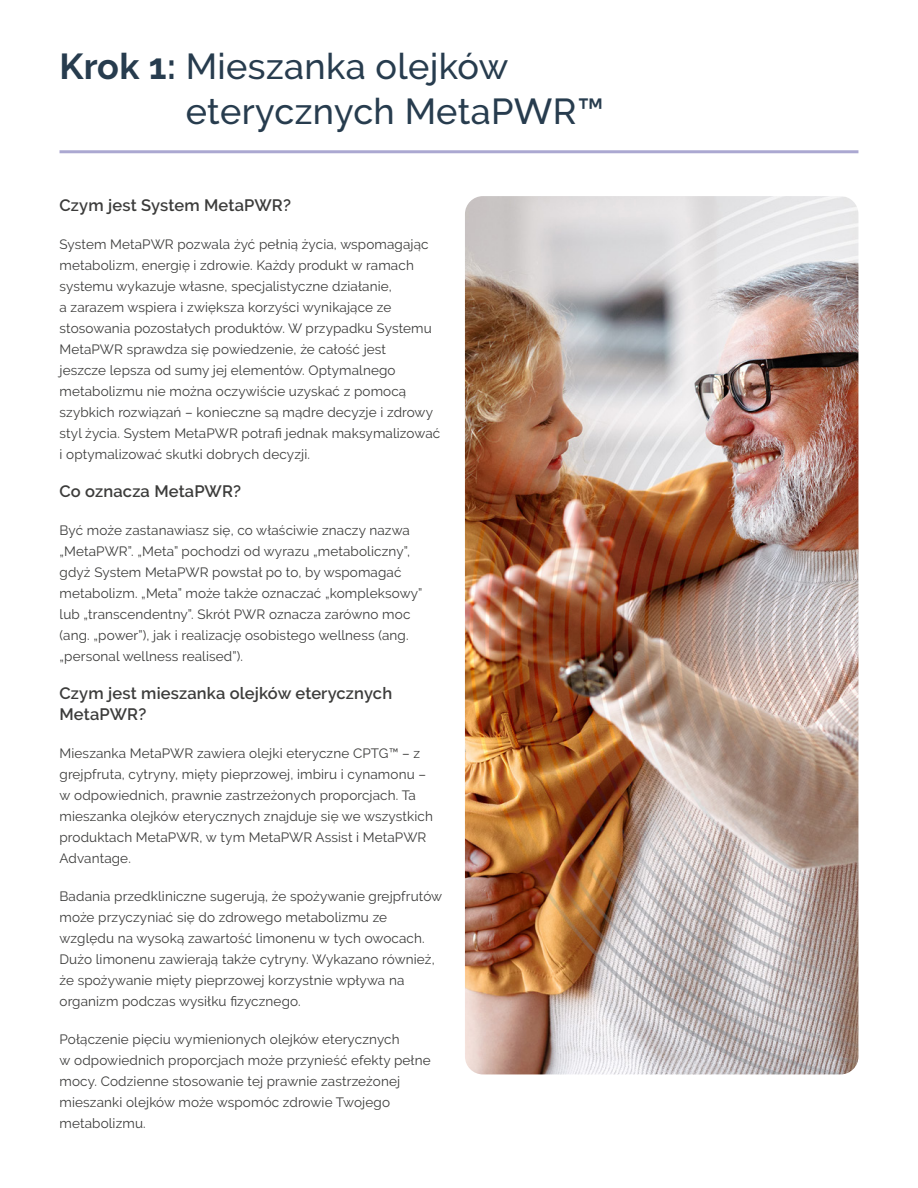
<style>
.page{position:relative;width:918px;height:1188px;background:#fff}
.page>*{position:absolute;margin:0;border:0;box-sizing:border-box;transform-origin:0 0}
.t1{font:500 36px/45px "Raleway";letter-spacing:.01em;color:#273c4e}
.t2{font:600 16.5px/21px "Raleway";letter-spacing:.01em;color:#3c3c3b}
.t3{font:13.5px/21px "Raleway";letter-spacing:.01em;color:#3c3c3b}
.s1{font-weight:700}
</style>
<div class="page">
<img style="left:465px;top:196px;width:393px;height:878px">
<hr style="left:60px;top:150px;width:798px;height:3px;background:#aba8d1">
<h1 class="t1" style="left:186px;top:44px;width:420px;text-indent:-126px"><span class="s1">Krok 1:</span> Mieszanka olejków eterycznych MetaPWR™</h1>
<p class="t2" style="left:60px;top:195px;width:233px">Czym jest System MetaPWR?</p>
<p class="t3" style="left:60px;top:234px;width:382px">System MetaPWR pozwala żyć pełnią życia, wspomagając metabolizm, energię i zdrowie. Każdy produkt w ramach systemu wykazuje własne, specjalistyczne działanie,<br>a zarazem wspiera i zwiększa korzyści wynikające ze stosowania pozostałych produktów. W przypadku Systemu MetaPWR sprawdza się powiedzenie, że całość jest<br>jeszcze lepsza od sumy jej elementów. Optymalnego metabolizmu nie można oczywiście uzyskać z pomocą szybkich rozwiązań – konieczne są mądre decyzje i zdrowy styl życia. System MetaPWR potrafi jednak maksymalizować i optymalizować skutki dobrych decyzji.</p>
<p class="t2" style="left:60px;top:481px;width:183px">Co oznacza MetaPWR?</p>
<p class="t3" style="left:60px;top:520px;width:364px">Być może zastanawiasz się, co właściwie znaczy nazwa „MetaPWR”. „Meta” pochodzi od wyrazu „metaboliczny”, gdyż System MetaPWR powstał po to, by wspomagać metabolizm. „Meta” może także oznaczać „kompleksowy” lub „transcendentny”. Skrót PWR oznacza zarówno moc (ang. „power”), jak i realizację osobistego wellness (ang. „personal wellness realised”).</p>
<p class="t2" style="left:60px;top:683px;width:334px">Czym jest mieszanka olejków eterycznych<br>MetaPWR?</p>
<p class="t3" style="left:60px;top:743px;width:375px">Mieszanka MetaPWR zawiera olejki eteryczne CPTG™ – z grejpfruta, cytryny, mięty pieprzowej, imbiru i cynamonu – w odpowiednich, prawnie zastrzeżonych proporcjach. Ta mieszanka olejków eterycznych znajduje się we wszystkich produktach MetaPWR, w tym MetaPWR Assist i MetaPWR Advantage.</p>
<p class="t3" style="left:60px;top:886px;width:384px">Badania przedkliniczne sugerują, że spożywanie grejpfrutów może przyczyniać się do zdrowego metabolizmu ze względu na wysoką zawartość limonenu w tych owocach.<br>Dużo limonenu zawierają także cytryny. Wykazano również, że spożywanie mięty pieprzowej korzystnie wpływa na organizm podczas wysiłku fizycznego.</p>
<p class="t3" style="left:60px;top:1029px;width:373px">Połączenie pięciu wymienionych olejków eterycznych<br>w odpowiednich proporcjach może przynieść efekty pełne mocy. Codzienne stosowanie tej prawnie zastrzeżonej mieszanki olejków może wspomóc zdrowie Twojego metabolizmu.</p>
</div>
